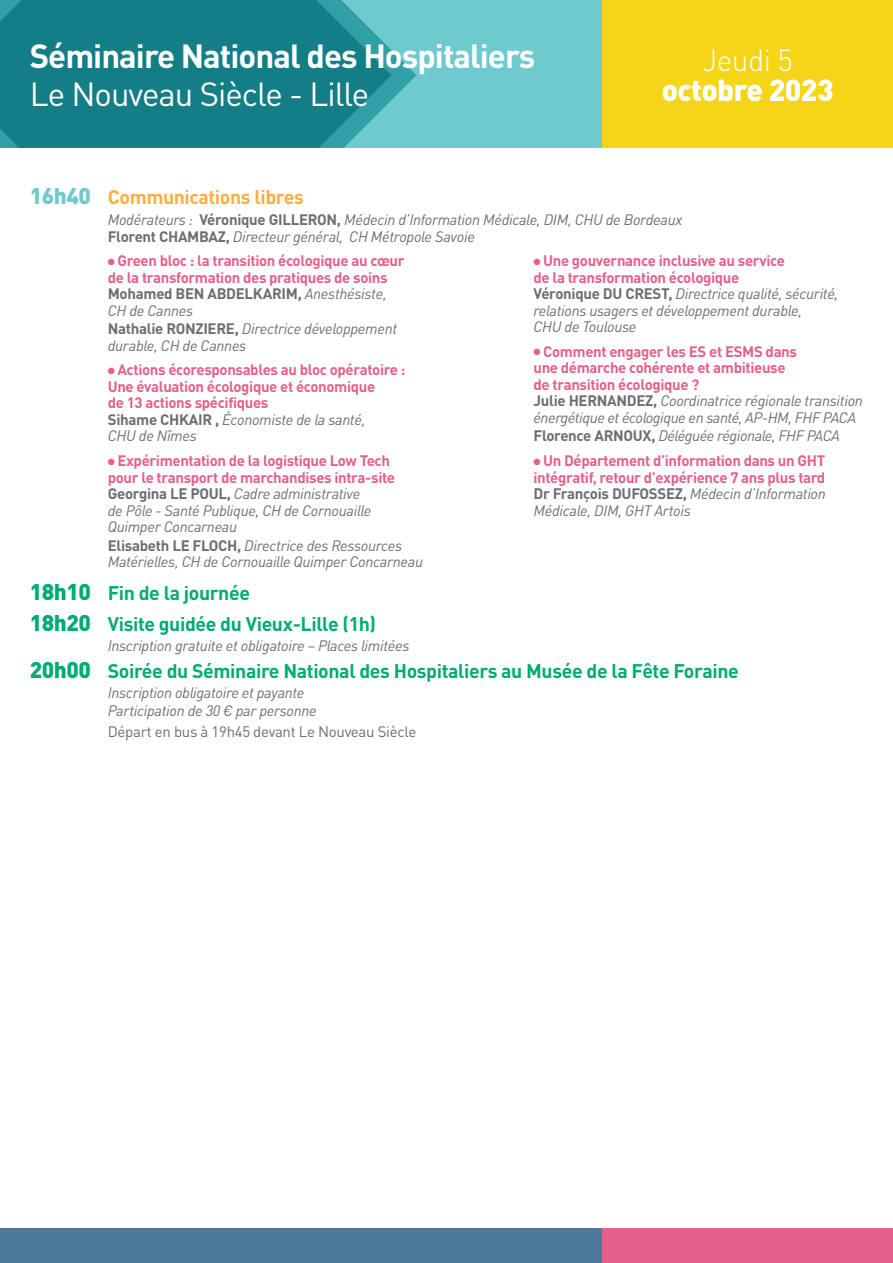
<style>
.page{position:relative;width:893px;height:1263px;background:#fff}
.page>*{position:absolute;margin:0;border:0;box-sizing:border-box;transform-origin:0 0}
.t1{font:700 33px "DINOT";letter-spacing:-.03em;color:#fff}
.t2{font:33px "DINOT";letter-spacing:-.03em;color:#fff}
.t3{font:900 30px "DINOT";letter-spacing:-.02em;color:#fff}
.t4{font:300 30px "DINOT";letter-spacing:-.02em;color:#fff}
.t5{font:700 19.5px/31px "DINOT";letter-spacing:-.02em;color:#00ab74}
.t6{font:700 19.5px "DINOT";letter-spacing:-.02em;color:#fbae42}
.t7{font:700 15px/16.5px "DINOT";letter-spacing:-.025em;color:#e4608a}
.t8{font:italic 15px/16.5px "DINOT";letter-spacing:-.02em;color:#6c6d70}
.t9{font:15px "DINOT";letter-spacing:-.02em;color:#6c6d70}
.s1{font-weight:900;font-size:22.5px;color:#6ecace}
.s2{font-weight:700;font-style:normal}
.s3{color:#6c6d70}
.s4{font-weight:400;font-style:italic;color:#6c6d70}
.s5{color:#e4608a}
.s6{font-weight:700;font-style:normal;color:#e4608a}
.s7{font-weight:900;font-size:22.5px}
</style>
<div class="page">
<div style="left:0;top:0;width:676px;height:149px;background:#6ecace"></div>
<svg style="left:391px;top:50px;width:25px;height:99px"></svg>
<svg style="left:0;top:0;width:391px;height:149px;fill:#147e86"></svg>
<div style="left:602px;top:0;width:291px;height:149px;background:#f6d518"></div>
<div style="left:0;top:1229px;width:676px;height:34px;background:#4e7a9a"></div>
<div style="left:602px;top:1229px;width:291px;height:34px;background:#e4608a"></div>
<h1 class="t1" style="left:30px;top:35px;width:507px">Séminaire National des Hospitaliers</h1>
<h1 class="t2" style="left:30px;top:73px;width:341px">Le Nouveau Siècle - Lille</h1>
<h2 class="t4" style="left:702px;top:42px;width:92px">Jeudi 5</h2>
<h2 class="t3" style="left:662px;top:70px;width:173px">octobre 2023</h2>
<h3 class="t6" style="left:30px;top:184px;width:276px"><span class="s1">16h40</span> Communications libres</h3>
<p class="t8" style="left:108px;top:211px;width:576px">Modérateurs : <span class="s2">Véronique GILLERON,</span> Médecin d’Information Médicale, DIM, CHU de Bordeaux<br><span class="s2">Florent CHAMBAZ,</span> Directeur général, CH Métropole Savoie</p>
<p class="t7" style="left:108px;top:252px;width:298px">● Green bloc : la transition écologique au cœur de la transformation des pratiques de soins <span class="s3">Mohamed BEN ABDELKARIM,</span> <span class="s4">Anesthésiste, CH de Cannes</span></p>
<p class="t8" style="left:108px;top:320px;width:291px"><span class="s2">Nathalie RONZIERE,</span> Directrice développement durable, CH de Cannes</p>
<p class="t7" style="left:108px;top:361px;width:299px">● Actions écoresponsables au bloc opératoire :<br>Une évaluation écologique et économique<br>de 13 actions spécifiques<br><span class="s3">Sihame CHKAIR ,</span> <span class="s4">Économiste de la santé,<br>CHU de Nîmes</span></p>
<p class="t7" style="left:108px;top:452px;width:289px">● Expérimentation de la logistique Low Tech pour le transport de marchandises intra-site <span class="s3">Georgina LE POUL,</span> <span class="s4">Cadre administrative<br>de Pôle - Santé Publique, CH de Cornouaille Quimper Concarneau</span></p>
<p class="t8" style="left:108px;top:537px;width:317px"><span class="s2">Elisabeth LE FLOCH,</span> Directrice des Ressources<br>Matérielles, CH de Cornouaille Quimper Concarneau</p>
<p class="t8" style="left:533px;top:252px;width:306px"><span class="s5">●</span> <span class="s6">Une gouvernance inclusive au service<br>de la transformation écologique<br></span><span class="s2">Véronique DU CREST,</span> Directrice qualité, sécurité, relations usagers et développement durable,<br>CHU de Toulouse</p>
<p class="t7" style="left:533px;top:343px;width:331px">● Comment engager les ES et ESMS dans<br>une démarche cohérente et ambitieuse<br>de transition écologique ?<br><span class="s3">Julie HERNANDEZ,</span> <span class="s4">Coordinatrice régionale transition énergétique et écologique en santé, AP-HM, FHF PACA</span></p>
<p class="t8" style="left:533px;top:427px;width:308px"><span class="s2">Florence ARNOUX,</span> Déléguée régionale, FHF PACA</p>
<p class="t7" style="left:533px;top:452px;width:294px;text-align:justify">● Un Département d’information dans un GHT intégratif, retour d’expérience 7 ans plus tard <span class="s3">Dr François DUFOSSEZ,</span> <span class="s4">Médecin d’Information Médicale, DIM, GHT Artois</span></p>
<h3 class="t5" style="left:30px;top:577px;width:348px"><span class="s7">18h10</span> Fin de la journée<br><span class="s7">18h20</span> Visite guidée du Vieux-Lille (1h)</h3>
<p class="t8" style="left:108px;top:637px;width:303px">Inscription gratuite et obligatoire – Places limitées</p>
<h3 class="t5" style="left:30px;top:654px;width:711px"><span class="s7">20h00</span> Soirée du Séminaire National des Hospitaliers au Musée de la Fête Foraine</h3>
<p class="t8" style="left:108px;top:684px;width:210px;line-height:18px">Inscription obligatoire et payante<br>Participation de 30 € par personne</p>
<p class="t9" style="left:108px;top:722px;width:310px">Départ en bus à 19h45 devant Le Nouveau Siècle</p>
</div>
